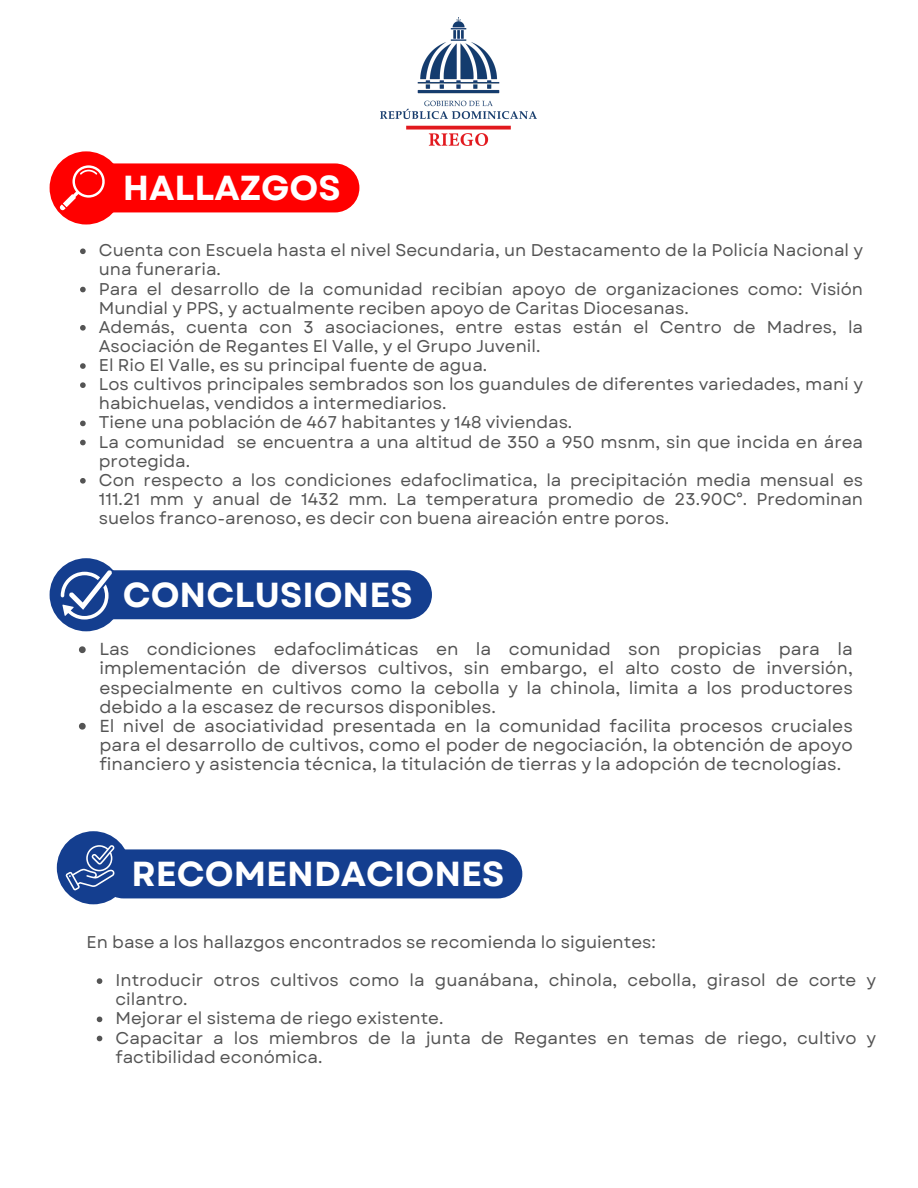
<style>
.page{position:relative;width:918px;height:1188px;background:#fff}
.page>*{position:absolute;margin:0;border:0;box-sizing:border-box;transform-origin:0 0}
.t1{font:700 34.65px "Garet";color:#fff}
.t2{font:17.4px/19.2px "Garet";color:#545454;text-align:justify}
.t3{font:16.95px/19.2px "Garet";color:#545454}
</style>
<div class="page">
<img style="left:381px;top:17px;width:156px;height:129px">
<div style="left:50px;top:151px;width:73px;height:74px;background:#f00;border-radius:50%"></div>
<div style="left:83px;top:163px;width:276px;height:49px;background:#f00;border-radius:25px"></div>
<div style="left:50px;top:558px;width:73px;height:73px;background:#143e8f;border-radius:50%"></div>
<div style="left:83px;top:570px;width:349px;height:49px;background:#143e8f;border-radius:25px"></div>
<svg style="left:61px;top:570px;width:51px;height:50px"></svg>
<svg style="left:60px;top:165px;width:45px;height:45px"></svg>
<div style="left:57px;top:831px;width:73px;height:73px;background:#143e8f;border-radius:50%"></div>
<div style="left:99px;top:849px;width:423px;height:49px;background:#143e8f;border-radius:25px"></div>
<svg style="left:65px;top:845px;width:50px;height:45px"></svg>
<svg style="left:79px;top:646px;width:7px;height:7px"></svg>
<svg style="left:79px;top:723px;width:7px;height:7px"></svg>
<svg style="left:80px;top:248px;width:6px;height:6px"></svg>
<svg style="left:80px;top:287px;width:6px;height:5px"></svg>
<svg style="left:80px;top:325px;width:6px;height:6px"></svg>
<svg style="left:80px;top:363px;width:6px;height:6px"></svg>
<svg style="left:80px;top:382px;width:6px;height:6px"></svg>
<svg style="left:80px;top:421px;width:6px;height:5px"></svg>
<svg style="left:80px;top:440px;width:6px;height:5px"></svg>
<svg style="left:80px;top:478px;width:6px;height:6px"></svg>
<svg style="left:97px;top:978px;width:5px;height:6px"></svg>
<svg style="left:97px;top:1017px;width:5px;height:5px"></svg>
<svg style="left:97px;top:1036px;width:5px;height:5px"></svg>
<p class="t1" style="left:123px;top:163px;width:220px">HALLAZGOS</p>
<p class="t3" style="left:99px;top:241px;width:766px">Cuenta con Escuela hasta el nivel Secundaria, un Destacamento de la Policía Nacional y una funeraria.</p>
<p class="t3" style="left:99px;top:279px;width:766px">Para el desarrollo de la comunidad recibían apoyo de organizaciones como: Visión<br>Mundial y PPS, y actualmente reciben apoyo de Caritas Diocesanas.</p>
<p class="t3" style="left:99px;top:317px;width:766px">Además, cuenta con 3 asociaciones, entre estas están el Centro de Madres, la<br>Asociación de Regantes El Valle, y el Grupo Juvenil.</p>
<p class="t3" style="left:99px;top:356px;width:390px">El Rio El Valle, es su principal fuente de agua.</p>
<p class="t3" style="left:99px;top:375px;width:766px">Los cultivos principales sembrados son los guandules de diferentes variedades, maní y habichuelas, vendidos a intermediarios.</p>
<h1 class="t3" style="left:99px;top:413px;width:475px">Tiene una población de 467 habitantes y 148 viviendas.</h1>
<p class="t3" style="left:99px;top:432px;width:766px">La comunidad se encuentra a una altitud de 350 a 950 msnm, sin que incida en área protegida.</p>
<p class="t3" style="left:99px;top:470px;width:766px;text-align:justify">Con respecto a los condiciones edafoclimatica, la precipitación media mensual es 111.21 mm y anual de 1432 mm. La temperatura promedio de 23.90C°. Predominan suelos franco-arenoso, es decir con buena aireación entre poros.</p>
<h1 class="t1" style="left:123px;top:570px;width:291px">CONCLUSIONES</h1>
<p class="t2" style="left:99px;top:640px;width:755px">Las condiciones edafoclimáticas en la comunidad son propicias para la implementación de diversos cultivos, sin embargo, el alto costo de inversión, especialmente en cultivos como la cebolla y la chinola, limita a los productores debido a la escasez de recursos disponibles.</p>
<p class="t2" style="left:99px;top:716px;width:755px">El nivel de asociatividad presentada en la comunidad facilita procesos cruciales para el desarrollo de cultivos, como el poder de negociación, la obtención de apoyo financiero y asistencia técnica, la titulación de tierras y la adopción de tecnologías.</p>
<p class="t1" style="left:131px;top:849px;width:375px">RECOMENDACIONES</p>
<p class="t3" style="left:87px;top:932px;width:571px">En base a los hallazgos encontrados se recomienda lo siguientes:</p>
<p class="t3" style="left:116px;top:971px;width:762px">Introducir otros cultivos como la guanábana, chinola, cebolla, girasol de corte y cilantro.</p>
<h1 class="t3" style="left:116px;top:1009px;width:329px">Mejorar el sistema de riego existente.</h1>
<p class="t3" style="left:116px;top:1028px;width:762px">Capacitar a los miembros de la junta de Regantes en temas de riego, cultivo y factibilidad económica.</p>
</div>
